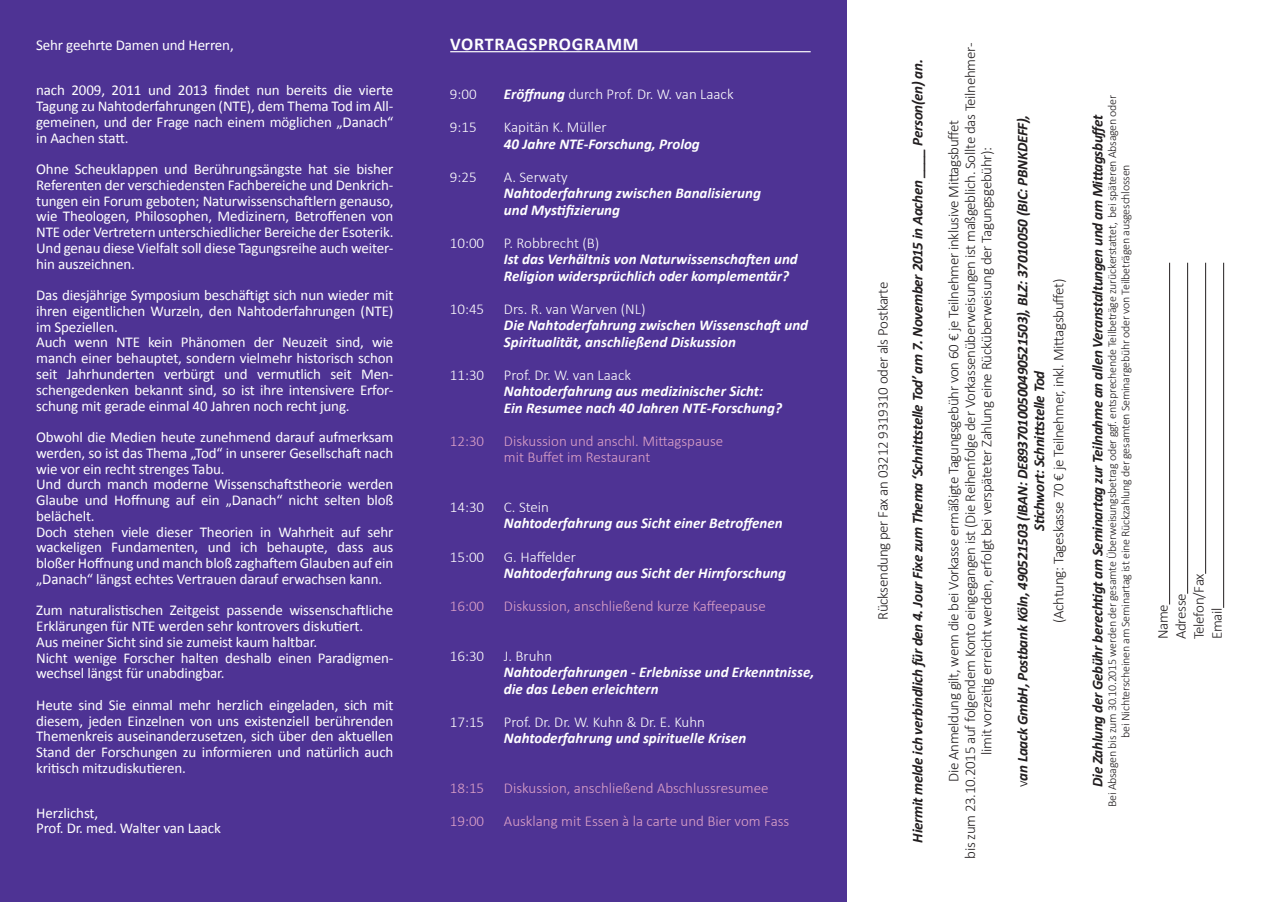
<style>
.page{position:relative;width:1272px;height:902px;background:#fff}
.page>*{position:absolute;margin:0;border:0;box-sizing:border-box;transform-origin:0 0}
.t1{font:700 18px "Calibri";letter-spacing:.04em;color:#fff}
.t2{font:15px/15.8px "Calibri";letter-spacing:-.01em;color:#fff}
.t3{font:italic 700 15px/16.5px "Calibri";color:#fff}
.t4{font:300 15px/18px "Calibri";letter-spacing:-.02em;color:#231f20;text-align:center}
.t5{font:italic 700 15px/16.5px "Calibri";letter-spacing:-.02em;color:#231f20;text-align:center}
.t6{font:300 15px "Calibri";color:#fff}
.t7{font:300 15px/16.5px "Calibri";color:#dda2c8}
.t8{font:300 12px/13.5px "Calibri";letter-spacing:-.02em;color:#231f20;text-align:center}
.s1{font-weight:700;font-style:italic}
.s2{font-weight:300;font-style:normal}
</style>
<div class="page">
<div style="left:0;top:0;width:846px;height:901px;background:#4e3394"></div>
<hr style="left:450px;top:51px;width:360px;height:1px;background:#fff">
<hr style="left:1169px;top:263px;width:1px;height:341px;background:#231f20">
<hr style="left:1187px;top:263px;width:1px;height:330px;background:#231f20">
<hr style="left:1205px;top:263px;width:1px;height:310px;background:#231f20">
<hr style="left:1223px;top:263px;width:1px;height:344px;background:#231f20">
<p class="t2" style="left:36px;top:37px;width:199px">Sehr geehrte Damen und Herren,</p>
<p class="t2" style="left:36px;top:82px;width:359px;text-align:justify">nach 2009, 2011 und 2013 findet nun bereits die vierte Tagung zu Nahtoderfahrungen (NTE), dem Thema Tod im All&shy;gemeinen, und der Frage nach einem möglichen „Danach“ in Aachen statt.</p>
<p class="t2" style="left:36px;top:161px;width:359px;text-align:justify">Ohne Scheuklappen und Berührungsängste hat sie bisher Referenten der verschiedensten Fachbereiche und Denkrich&shy;tungen ein Forum geboten; Naturwissenschaftlern genauso, wie Theologen, Philosophen, Medizinern, Betroffenen von NTE oder Vertretern unterschiedlicher Bereiche der Esoterik.<br>Und genau diese Vielfalt soll diese Tagungsreihe auch weiter&shy;hin auszeichnen.</p>
<p class="t2" style="left:36px;top:287px;width:359px">Das diesjährige Symposium beschäftigt sich nun wieder mit ihren eigentlichen Wurzeln, den Nahtoderfahrungen (NTE) im Speziellen.<br>Auch wenn NTE kein Phänomen der Neuzeit sind, wie manch einer behauptet, sondern vielmehr historisch schon seit Jahrhunderten verbürgt und vermutlich seit Men&shy;schengedenken bekannt sind, so ist ihre intensivere Erfor&shy;schung mit gerade einmal 40 Jahren noch recht jung.</p>
<p class="t2" style="left:36px;top:429px;width:359px">Obwohl die Medien heute zunehmend darauf aufmerksam werden, so ist das Thema „Tod“ in unserer Gesellschaft nach wie vor ein recht strenges Tabu.<br>Und durch manch moderne Wissenschaftstheorie werden Glaube und Hoffnung auf ein „Danach“ nicht selten bloß belächelt.<br>Doch stehen viele dieser Theorien in Wahrheit auf sehr wackeligen Fundamenten, und ich behaupte, dass aus bloßer Hoffnung und manch bloß zaghaftem Glauben auf ein „Danach“ längst echtes Vertrauen darauf erwachsen kann.</p>
<p class="t2" style="left:36px;top:602px;width:359px">Zum naturalistischen Zeitgeist passende wissenschaftliche Erklärungen für NTE werden sehr kontrovers diskutiert.<br>Aus meiner Sicht sind sie zumeist kaum haltbar.<br>Nicht wenige Forscher halten deshalb einen Paradigmen&shy;wechsel längst für unabdingbar.</p>
<p class="t2" style="left:36px;top:697px;width:359px;text-align:justify">Heute sind Sie einmal mehr herzlich eingeladen, sich mit diesem, jeden Einzelnen von uns existenziell berührenden Themenkreis auseinanderzusetzen, sich über den aktuellen Stand der Forschungen zu informieren und natürlich auch kritisch mitzudiskutieren.</p>
<p class="t2" style="left:36px;top:805px;width:186px;line-height:15px">Herzlichst,<br>Prof. Dr. med. Walter van Laack</p>
<p class="t1" style="left:450px;top:32px;width:190px">VORTRAGSPROGRAMM</p>
<p class="t6" style="left:450px;top:85px;width:28px">9:00</p>
<p class="t6" style="left:504px;top:85px;width:231px"><span class="s1">Eröffnung</span> durch Prof. Dr. W. van Laack</p>
<p class="t6" style="left:450px;top:118px;width:28px">9:15</p>
<p class="t6" style="left:504px;top:118px;width:104px">Kapitän K. Müller</p>
<p class="t3" style="left:504px;top:135px;width:197px">40 Jahre NTE-Forschung, Prolog</p>
<p class="t6" style="left:450px;top:167px;width:28px">9:25</p>
<p class="t6" style="left:504px;top:167px;width:65px">A. Serwaty</p>
<p class="t3" style="left:504px;top:185px;width:258px">Nahtoderfahrung zwischen Banalisierung und Mystifizierung</p>
<p class="t6" style="left:450px;top:233px;width:36px">10:00</p>
<p class="t6" style="left:504px;top:233px;width:97px">P. Robbrecht (B)</p>
<p class="t3" style="left:504px;top:251px;width:295px">Ist das Verhältnis von Naturwissenschaften und<br>Religion widersprüchlich oder komplementär?</p>
<p class="t6" style="left:450px;top:299px;width:36px">10:45</p>
<p class="t6" style="left:504px;top:299px;width:143px">Drs. R. van Warven (NL)</p>
<p class="t3" style="left:504px;top:317px;width:306px">Die Nahtoderfahrung zwischen Wissenschaft und<br>Spiritualität, anschließend Diskussion</p>
<p class="t6" style="left:450px;top:365px;width:36px">11:30</p>
<p class="t6" style="left:504px;top:365px;width:129px">Prof. Dr. W. van Laack</p>
<p class="t3" style="left:504px;top:383px;width:280px">Nahtoderfahrung aus medizinischer Sicht:<br>Ein Resumee nach 40 Jahren NTE-Forschung?</p>
<p class="t7" style="left:450px;top:432px;width:36px">12:30</p>
<p class="t7" style="left:504px;top:432px;width:221px">Diskussion und anschl. Mittagspause mit Buffet im Restaurant</p>
<p class="t6" style="left:450px;top:497px;width:36px">14:30</p>
<p class="t6" style="left:504px;top:497px;width:47px">C. Stein</p>
<p class="t3" style="left:504px;top:515px;width:280px">Nahtoderfahrung aus Sicht einer Betroffenen</p>
<p class="t6" style="left:450px;top:547px;width:36px">15:00</p>
<p class="t6" style="left:504px;top:547px;width:74px">G. Haffelder</p>
<p class="t3" style="left:504px;top:564px;width:284px">Nahtoderfahrung aus Sicht der Hirnforschung</p>
<p class="t7" style="left:450px;top:597px;width:36px">16:00</p>
<p class="t7" style="left:504px;top:597px;width:263px">Diskussion, anschließend kurze Kaffeepause</p>
<p class="t6" style="left:450px;top:646px;width:36px">16:30</p>
<p class="t6" style="left:504px;top:646px;width:50px">J. Bruhn</p>
<p class="t3" style="left:504px;top:663px;width:312px">Nahtoderfahrungen - Erlebnisse und Erkenntnisse, die das Leben erleichtern</p>
<p class="t6" style="left:450px;top:712px;width:36px">17:15</p>
<p class="t6" style="left:504px;top:712px;width:202px">Prof. Dr. Dr. W. Kuhn &amp; Dr. E. Kuhn</p>
<p class="t3" style="left:504px;top:729px;width:244px">Nahtoderfahrung und spirituelle Krisen</p>
<p class="t7" style="left:450px;top:779px;width:36px">18:15</p>
<p class="t7" style="left:504px;top:779px;width:266px">Diskussion, anschließend Abschlussresumee</p>
<p class="t7" style="left:450px;top:812px;width:36px">19:00</p>
<p class="t7" style="left:504px;top:812px;width:287px">Ausklang mit Essen à la carte und Bier vom Fass</p>
<p class="t4" style="left:873px;top:620px;width:339px;rotate:-90deg">Rücksendung per Fax an 03212 9319310 oder als Postkarte</p>
<p class="t5" style="left:909px;top:842px;width:784px;rotate:-90deg">Hiermit melde ich verbindlich für den 4. Jour Fixe zum Thema ‘Schnittstelle Tod’ am 7. November 2015 in Aachen ____ Person(en) an.</p>
<p class="t4" style="left:945px;top:858px;width:817px;line-height:16.5px;rotate:-90deg">Die Anmeldung gilt, wenn die bei Vorkasse ermäßigte Tagungsgebühr von 60 € je Teilnehmer inklusive Mittagsbuffet<br>bis zum 23.10.2015 auf folgendem Konto eingegangen ist (Die Reihenfolge der Vorkassenüberweisungen ist maßgeblich. Sollte das Teilnehmer&shy;limit vorzeitig erreicht werden, erfolgt bei verspäteter Zahlung eine Rücküberweisung der Tagungsgebühr):</p>
<p class="t5" style="left:1014px;top:786px;width:674px;rotate:-90deg"><span class="s2">v</span>an Laack GmbH, Postbank Köln, 490521503 (IBAN: DE89370100500490521503), BLZ: 37010050 (BIC: PBNKDEFF),<br>Stichwort: Schnittstelle Tod</p>
<p class="t4" style="left:1049px;top:623px;width:346px;rotate:-90deg">(Achtung: Tageskasse 70 € je Teilnehmer, inkl. Mittagsbuffet)</p>
<p class="t8" style="left:1105px;top:807px;width:714px;rotate:-90deg">Bei Absagen bis zum 30.10.2015 werden der gesamte Überweisungsbetrag oder ggf. entsprechende Teilbeträge zurückerstattet, bei späteren Absagen oder bei Nichterscheinen am Seminartag ist eine Rückzahlung der gesamten Seminargebühr oder von Teilbeträgen ausgeschlossen</p>
<p class="t5" style="left:1089px;top:786px;width:673px;rotate:-90deg">Die Zahlung der Gebühr berechtigt am Seminartag zur Teilnahme an allen Veranstaltungen und am Mittagsbuffet</p>
<p class="t4" style="left:1153px;top:639px;width:67px;text-align:left;rotate:-90deg">Name<br>Adresse<br>Telefon/Fax<br>Email</p>
</div>
